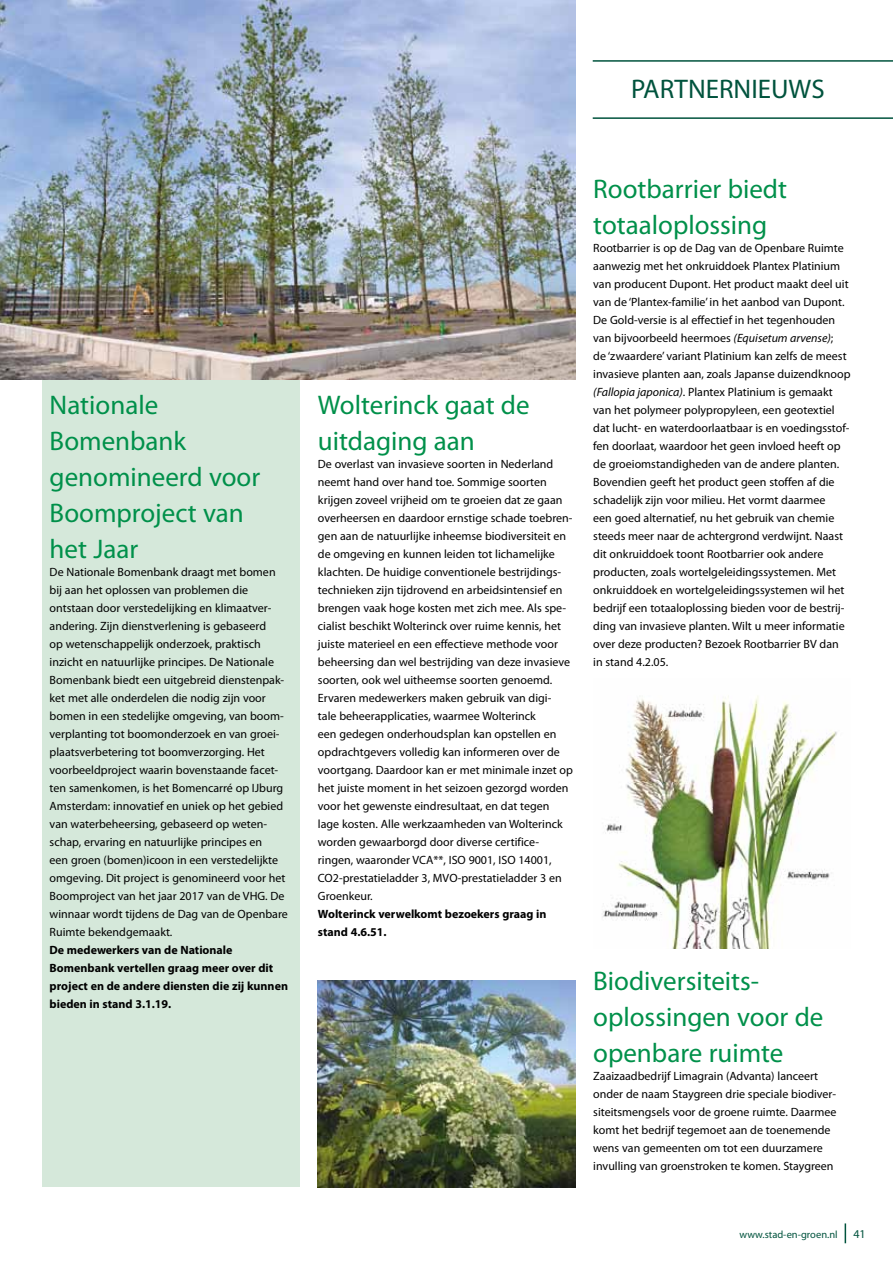
<style>
.page{position:relative;width:893px;height:1263px;background:#fff}
.page>*{position:absolute;margin:0;border:0;box-sizing:border-box;transform-origin:0 0}
.t1{font:27px/36px "Myriad Pro";color:#00904a}
.t2{font:27px "Myriad Pro";color:#00533d}
.t3{font:12px/18px "Myriad Pro";color:#000}
.t4{font:700 12px/18px "Myriad Pro";color:#000}
.t5{font:12px "Myriad Pro";color:#00533d}
.t6{font:10.5px "Myriad Pro";color:#00533d}
.s1{font-style:italic}
</style>
<div class="page">
<svg style="left:845px;top:1223px;width:1px;height:20px"></svg>
<div style="left:43px;top:307px;width:257px;height:880px;background:#d5e8da"></div>
<img style="left:0;top:0;width:575px;height:380px">
<img style="left:318px;top:980px;width:257px;height:207px">
<img style="left:602px;top:696px;width:235px;height:253px">
<hr style="left:593px;top:117px;width:300px;height:2px;background:#00533d">
<hr style="left:593px;top:60px;width:300px;height:2px;background:#00533d">
<h1 class="t2" style="left:631px;top:72px;width:195px">PARTNERNIEUWS</h1>
<h1 class="t1" style="left:50px;top:387px;width:212px">Nationale<br>Bomenbank genomineerd voor<br>Boomproject van het Jaar</h1>
<p class="t3" style="left:50px;top:563px;width:240px">De Nationale Bomenbank draagt met bomen bij aan het oplossen van problemen die ontstaan door verstedelijking en klimaatver&shy;andering. Zijn dienstverlening is gebaseerd<br>op wetenschappelijk onderzoek, praktisch inzicht en natuurlijke principes. De Nationale Bomenbank biedt een uitgebreid dienstenpak&shy;ket met alle onderdelen die nodig zijn voor bomen in een stedelijke omgeving, van boom&shy;verplanting tot boomonderzoek en van groei&shy;plaatsverbetering tot boomverzorging. Het voorbeeldproject waarin bovenstaande facet&shy;ten samenkomen, is het Bomencarré op IJburg Amsterdam: innovatief en uniek op het gebied van waterbeheersing, gebaseerd op weten&shy;schap, ervaring en natuurlijke principes en<br>een groen (bomen)icoon in een verstedelijkte omgeving. Dit project is genomineerd voor het Boomproject van het jaar 2017 van de VHG. De winnaar wordt tijdens de Dag van de Openbare Ruimte bekendgemaakt.</p>
<p class="t4" style="left:50px;top:941px;width:240px">De medewerkers van de Nationale Bomenbank vertellen graag meer over dit project en de andere diensten die zij kunnen bieden in stand 3.1.19.</p>
<h1 class="t1" style="left:318px;top:387px;width:213px">Wolterinck gaat de uitdaging aan</h1>
<p class="t3" style="left:318px;top:455px;width:256px">De overlast van invasieve soorten in Nederland neemt hand over hand toe. Sommige soorten krijgen zoveel vrijheid om te groeien dat ze gaan overheersen en daardoor ernstige schade toebren&shy;gen aan de natuurlijke inheemse biodiversiteit en de omgeving en kunnen leiden tot lichamelijke klachten. De huidige conventionele bestrijdings&shy;technieken zijn tijdrovend en arbeidsintensief en brengen vaak hoge kosten met zich mee. Als spe&shy;cialist beschikt Wolterinck over ruime kennis, het juiste materieel en een effectieve methode voor beheersing dan wel bestrijding van deze invasieve soorten, ook wel uitheemse soorten genoemd.<br>Ervaren medewerkers maken gebruik van digi&shy;tale beheerapplicaties, waarmee Wolterinck<br>een gedegen onderhoudsplan kan opstellen en opdrachtgevers volledig kan informeren over de voortgang. Daardoor kan er met minimale inzet op het juiste moment in het seizoen gezorgd worden voor het gewenste eindresultaat, en dat tegen lage kosten. Alle werkzaamheden van Wolterinck worden gewaarborgd door diverse certifice&shy;ringen, waaronder VCA**, ISO 9001, ISO 14001, CO2-prestatieladder 3, MVO-prestatieladder 3 en Groenkeur.</p>
<p class="t4" style="left:318px;top:905px;width:230px">Wolterinck verwelkomt bezoekers graag in stand 4.6.51.</p>
<h1 class="t1" style="left:593px;top:171px;width:195px">Rootbarrier biedt totaaloplossing</h1>
<p class="t3" style="left:593px;top:239px;width:259px">Rootbarrier is op de Dag van de Openbare Ruimte aanwezig met het onkruiddoek Plantex Platinium van producent Dupont. Het product maakt deel uit van de ‘Plantex-familie’ in het aanbod van Dupont.<br>De Gold-versie is al effectief in het tegenhouden van bijvoorbeeld heermoes <span class="s1">(Equisetum arvense)</span>;<br>de ‘zwaardere’ variant Platinium kan zelfs de meest invasieve planten aan, zoals Japanse duizendknoop <span class="s1">(Fallopia japonica)</span>. Plantex Platinium is gemaakt van het polymeer polypropyleen, een geotextiel dat lucht- en waterdoorlaatbaar is en voedingsstof&shy;fen doorlaat, waardoor het geen invloed heeft op de groeiomstandigheden van de andere planten.<br>Bovendien geeft het product geen stoffen af die schadelijk zijn voor milieu. Het vormt daarmee<br>een goed alternatief, nu het gebruik van chemie steeds meer naar de achtergrond verdwijnt. Naast dit onkruiddoek toont Rootbarrier ook andere producten, zoals wortelgeleidingssystemen. Met onkruiddoek en wortelgeleidingssystemen wil het bedrijf een totaaloplossing bieden voor de bestrij&shy;ding van invasieve planten. Wilt u meer informatie over deze producten? Bezoek Rootbarrier BV dan in stand 4.2.05.</p>
<h1 class="t1" style="left:593px;top:963px;width:232px">Biodiversiteits&shy;oplossingen voor de openbare ruimte</h1>
<p class="t3" style="left:593px;top:1067px;width:245px">Zaaizaadbedrijf Limagrain (Advanta) lanceert onder de naam Staygreen drie speciale biodiver&shy;siteitsmengsels voor de groene ruimte. Daarmee komt het bedrijf tegemoet aan de toenemende wens van gemeenten om tot een duurzamere invulling van groenstroken te komen. Staygreen</p>
<p class="t6" style="left:739px;top:1228px;width:100px">www.stad-en-groen.nl</p>
<p class="t5" style="left:853px;top:1226px;width:14px">41</p>
</div>
